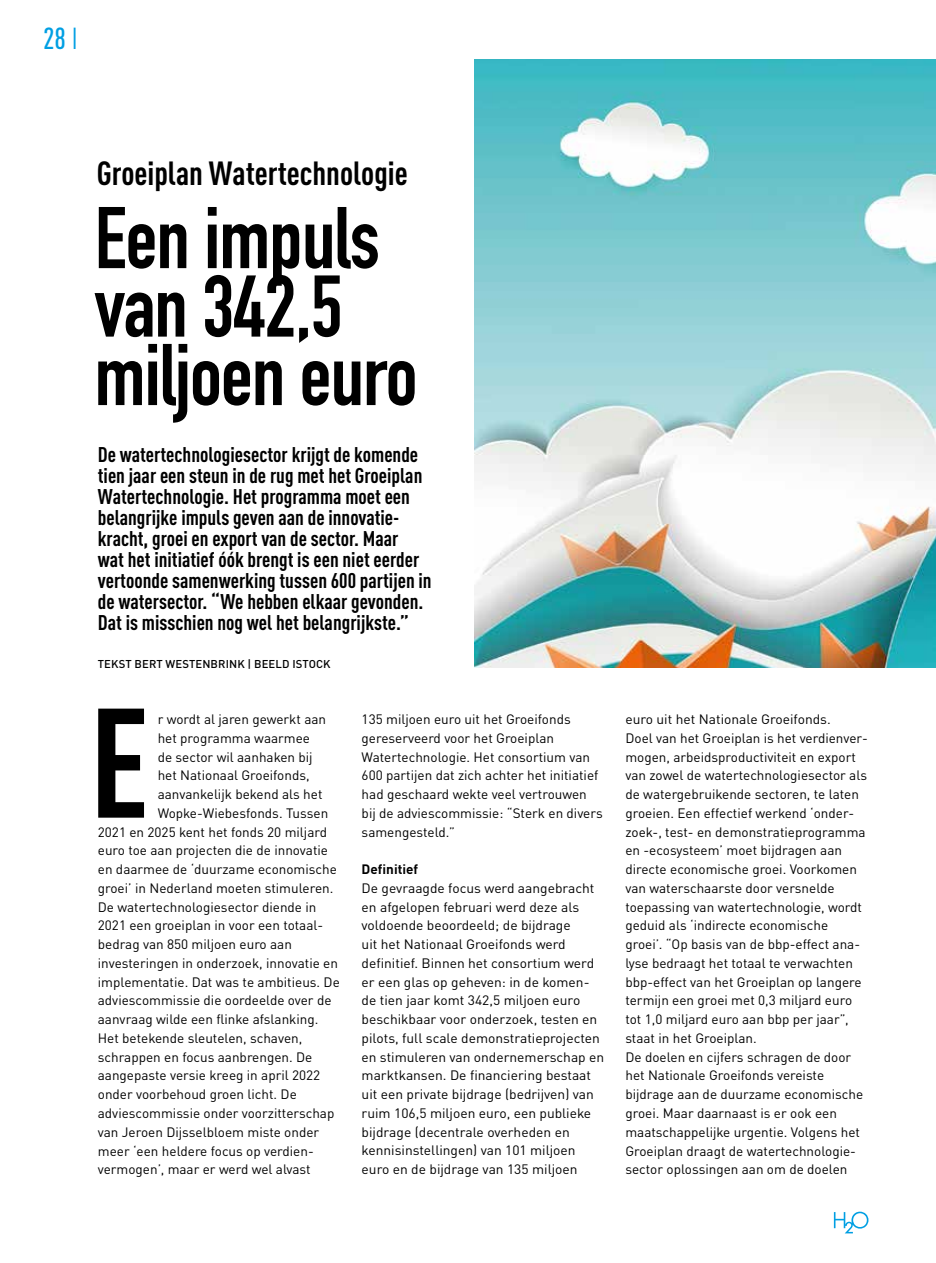
<style>
.page{position:relative;width:936px;height:1263px;background:#fff}
.page>*{position:absolute;margin:0;border:0;box-sizing:border-box;transform-origin:0 0}
.t1{font:700 condensed 153.15px "DIN Pro";color:#000}
.t2{font:85.95px/68.4px "DIN Engschrift Std";letter-spacing:-.01em;color:#000}
.t3{font:700 condensed 33px "DIN Pro";color:#000}
.t4{font:500 condensed 30px "DIN Pro";color:#009fe3}
.t5{font:700 condensed 21px/21px "DIN Pro";color:#000}
.t6{font:13.5px/18.8px "DIN Pro";color:#000}
.t7{font:700 13.5px "DIN Pro";color:#000}
.t8{font:500 11.25px "DIN Pro";letter-spacing:.01em;color:#000}
.s1{font-weight:400}
</style>
<div class="page">
<svg style="left:833px;top:1212px;width:35px;height:21px"></svg>
<img style="left:474px;top:60px;width:461px;height:608px">
<h3 class="t4" style="left:43px;top:16px;width:36px">28 <span class="s1">I</span></h3>
<h3 class="t3" style="left:97px;top:148px;width:312px">Groeiplan Watertechnologie</h3>
<h2 class="t2" style="left:95px;top:204px;width:324px">Een impuls van 342,5 miljoen euro</h2>
<p class="t5" style="left:98px;top:443px;width:335px">De watertechnologiesector krijgt de komende tien jaar een steun in de rug met het Groeiplan Watertechnologie. Het programma moet een belangrijke impuls geven aan de innovatie&shy;kracht, groei en export van de sector. Maar<br>wat het initiatief óók brengt is een niet eerder vertoonde samenwerking tussen 600 partijen in de watersector. “We hebben elkaar gevonden.<br>Dat is misschien nog wel het belangrijkste.”</p>
<p class="t8" style="left:98px;top:655px;width:234px">TEKST BERT WESTENBRINK | BEELD ISTOCK</p>
<h1 class="t1" style="left:89px;top:647px;width:62px">E</h1>
<p class="t6" style="left:158px;top:708px;width:170px">r wordt al jaren gewerkt aan</p>
<p class="t6" style="left:158px;top:727px;width:154px">het programma waarmee</p>
<p class="t6" style="left:158px;top:746px;width:156px">de sector wil aanhaken bij</p>
<p class="t6" style="left:158px;top:765px;width:153px">het Nationaal Groeifonds,</p>
<p class="t6" style="left:158px;top:784px;width:166px">aanvankelijk bekend als het</p>
<p class="t6" style="left:158px;top:802px;width:172px">Wopke-Wiebesfonds. Tussen</p>
<p class="t6" style="left:98px;top:821px;width:231px">2021 en 2025 kent het fonds 20 miljard</p>
<p class="t6" style="left:98px;top:840px;width:232px">euro toe aan projecten die de innovatie</p>
<p class="t6" style="left:98px;top:859px;width:240px">en daarmee de ‘duurzame economische</p>
<p class="t6" style="left:98px;top:877px;width:237px">groei’ in Nederland moeten stimuleren.</p>
<p class="t6" style="left:98px;top:896px;width:220px">De watertechnologiesector diende in</p>
<p class="t6" style="left:98px;top:915px;width:225px">2021 een groeiplan in voor een totaal-</p>
<p class="t6" style="left:98px;top:934px;width:195px">bedrag van 850 miljoen euro aan</p>
<p class="t6" style="left:98px;top:952px;width:242px">investeringen in onderzoek, innovatie en</p>
<p class="t6" style="left:98px;top:971px;width:243px">implementatie. Dat was te ambitieus. De</p>
<p class="t6" style="left:98px;top:990px;width:235px">adviescommissie die oordeelde over de</p>
<p class="t6" style="left:98px;top:1009px;width:222px">aanvraag wilde een flinke afslanking.</p>
<p class="t6" style="left:98px;top:1027px;width:206px">Het betekende sleutelen, schaven,</p>
<p class="t6" style="left:98px;top:1046px;width:216px">schrappen en focus aanbrengen. De</p>
<p class="t6" style="left:98px;top:1065px;width:224px">aangepaste versie kreeg in april 2022</p>
<p class="t6" style="left:98px;top:1084px;width:200px">onder voorbehoud groen licht. De</p>
<p class="t6" style="left:98px;top:1102px;width:238px">adviescommissie onder voorzitterschap</p>
<p class="t6" style="left:98px;top:1121px;width:223px">van Jeroen Dijsselbloem miste onder</p>
<p class="t6" style="left:98px;top:1140px;width:215px">meer ‘een heldere focus op verdien-</p>
<p class="t6" style="left:98px;top:1159px;width:214px">vermogen’, maar er werd wel alvast</p>
<p class="t6" style="left:361px;top:709px;width:242px">135 miljoen euro uit het Groeifonds gereserveerd voor het Groeiplan Watertechnologie. Het consortium van 600 partijen dat zich achter het initiatief had geschaard wekte veel vertrouwen bij de adviescommissie: “Sterk en divers samengesteld.”</p>
<p class="t7" style="left:361px;top:858px;width:58px">Definitief</p>
<p class="t6" style="left:361px;top:877px;width:244px">De gevraagde focus werd aangebracht en afgelopen februari werd deze als voldoende beoordeeld; de bijdrage<br>uit het Nationaal Groeifonds werd definitief. Binnen het consortium werd er een glas op geheven: in de komen&shy;de tien jaar komt 342,5 miljoen euro beschikbaar voor onderzoek, testen en pilots, full scale demonstratieprojecten en stimuleren van ondernemerschap en marktkansen. De financiering bestaat uit een private bijdrage (bedrijven) van ruim 106,5 miljoen euro, een publieke bijdrage (decentrale overheden en kennisinstellingen) van 101 miljoen euro en de bijdrage van 135 miljoen</p>
<p class="t6" style="left:625px;top:709px;width:244px">euro uit het Nationale Groeifonds.<br>Doel van het Groeiplan is het verdienver&shy;mogen, arbeidsproductiviteit en export van zowel de watertechnologiesector als de watergebruikende sectoren, te laten groeien. Een effectief werkend ‘onder&shy;zoek-, test- en demonstratieprogramma en -ecosysteem’ moet bijdragen aan directe economische groei. Voorkomen van waterschaarste door versnelde toepassing van watertechnologie, wordt geduid als ‘indirecte economische groei’. “Op basis van de bbp-effect ana&shy;lyse bedraagt het totaal te verwachten bbp-effect van het Groeiplan op langere termijn een groei met 0,3 miljard euro tot 1,0 miljard euro aan bbp per jaar”, staat in het Groeiplan.<br>De doelen en cijfers schragen de door het Nationale Groeifonds vereiste bijdrage aan de duurzame economische groei. Maar daarnaast is er ook een maatschappelijke urgentie. Volgens het Groeiplan draagt de watertechnologie&shy;sector oplossingen aan om de doelen</p>
</div>
